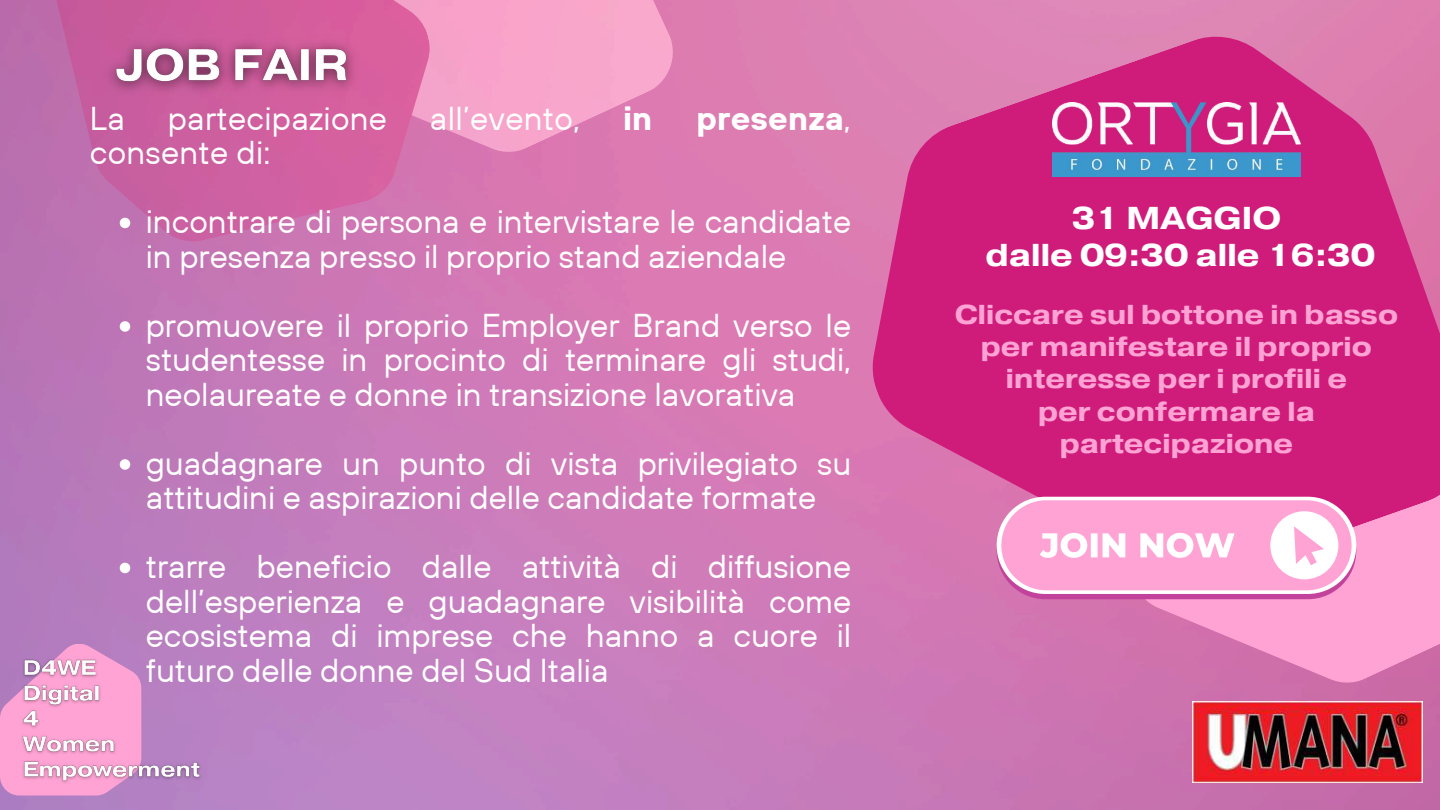
<style>
.page{position:relative;width:1440px;height:810px;background:#fff}
.page>*{position:absolute;margin:0;border:0;box-sizing:border-box;transform-origin:0 0}
.t1{font:33px/34.5px "TT Hoves";color:#fff}
.t2{font:700 33px "TT Hoves";letter-spacing:.01em;color:#fff}
.t3{font:700 31.5px/36.9px "Pragmatica Ext";color:#fff;text-align:center}
.t4{font:700 27.2px/32.2px "Pragmatica Ext";color:#ffa3d4;text-align:center}
.s1{font-weight:400}
</style>
<div class="page">
<img style="left:0;top:0;width:1440px;height:810px">
<svg style="left:0;top:644px;width:141px;height:152px;background:#d990c9"></svg>
<svg style="left:120px;top:218px;width:10px;height:10px"></svg>
<svg style="left:120px;top:321px;width:10px;height:11px"></svg>
<svg style="left:120px;top:459px;width:10px;height:11px"></svg>
<svg style="left:120px;top:563px;width:10px;height:10px"></svg>
<img style="left:1192px;top:702px;width:230px;height:81px">
<img style="left:17px;top:654px;width:189px;height:132px">
<svg style="left:1130px;top:578px;width:310px;height:106px;background:#ec8ec3"></svg>
<svg style="left:868px;top:33px;width:572px;height:545px;background:#d3388b"></svg>
<div style="left:997px;top:502px;width:359px;height:97px;background:#c2439b;border-radius:49px"></div>
<div style="left:997px;top:497px;width:359px;height:97px;background:#fff;border-radius:49px"></div>
<div style="left:1001px;top:500px;width:351px;height:90px;background:#ffa3d4;border-radius:45px"></div>
<svg style="left:1040px;top:533px;width:195px;height:25px"></svg>
<svg style="left:1270px;top:511px;width:68px;height:68px"></svg>
<img style="left:1052px;top:103px;width:248px;height:74px">
<img style="left:97px;top:31px;width:270px;height:72px">
<p class="t1" style="left:90px;top:101px;width:37px">La</p>
<p class="t1" style="left:168px;top:101px;width:221px">partecipazione</p>
<p class="t1" style="left:430px;top:101px;width:152px">all’evento,</p>
<p class="t2" style="left:623px;top:97px;width:31px">in</p>
<p class="t2" style="left:696px;top:97px;width:156px">presenza<span class="s1">,</span></p>
<p class="t1" style="left:146px;top:118px;width:707px;line-height:69px;text-indent:-56px">consente di:<br>incontrare di persona e intervistare le candidate</p>
<p class="t1" style="left:146px;top:221px;width:707px;line-height:69px">in presenza presso il proprio stand aziendale promuovere il proprio Employer Brand verso le</p>
<p class="t1" style="left:146px;top:342px;width:707px">studentesse in procinto di terminare gli studi, neolaureate e donne in transizione lavorativa</p>
<p class="t1" style="left:146px;top:446px;width:707px">guadagnare un punto di vista privilegiato su attitudini e aspirazioni delle candidate formate</p>
<p class="t1" style="left:146px;top:549px;width:707px;text-align:justify">trarre beneficio dalle attività di diffusione dell’esperienza e guadagnare visibilità come ecosistema di imprese che hanno a cuore il futuro delle donne del Sud Italia</p>
<p class="t3" style="left:986px;top:201px;width:391px">31 MAGGIO<br>dalle 09:30 alle 16:30</p>
<p class="t4" style="left:955px;top:299px;width:445px">Cliccare sul bottone in basso per manifestare il proprio interesse per i profili e<br>per confermare la partecipazione</p>
</div>
